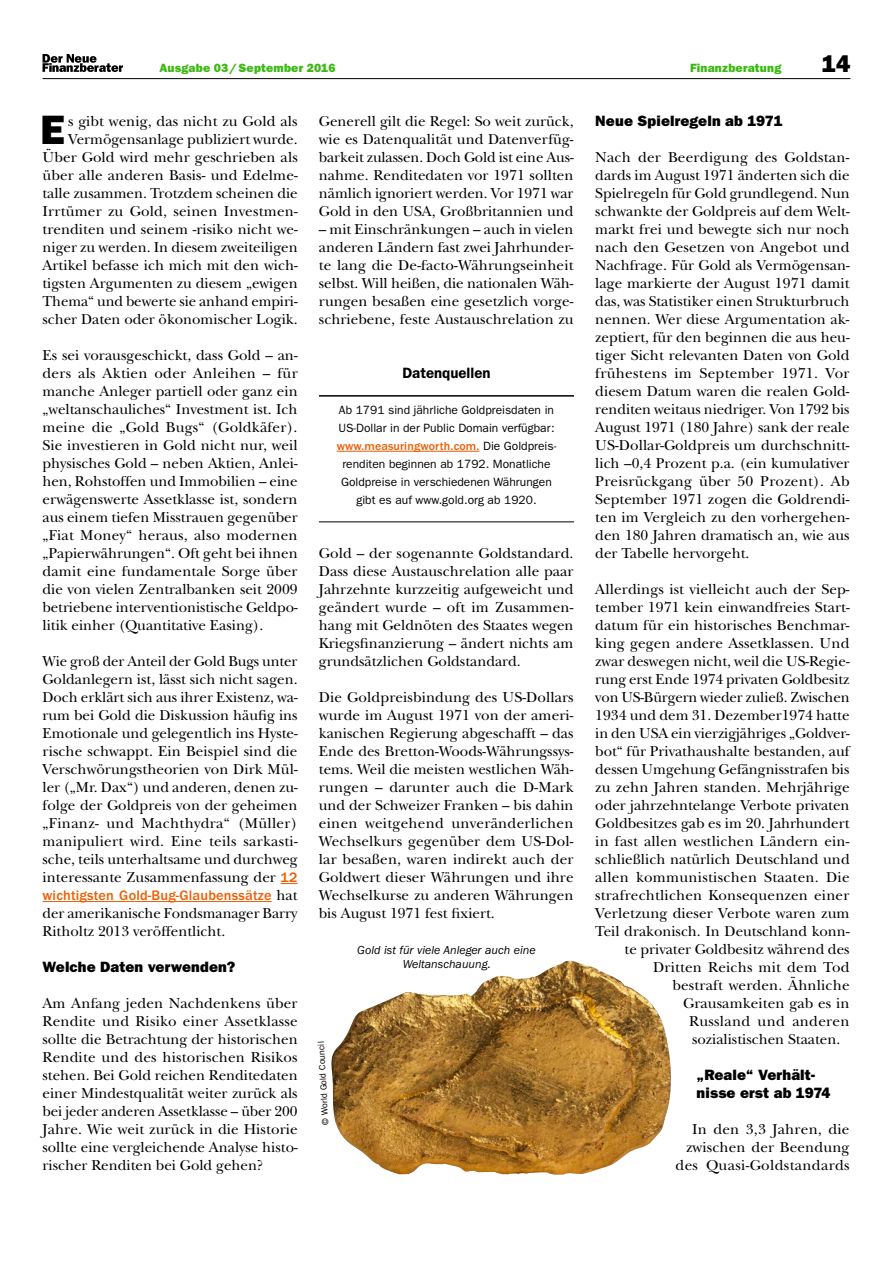
<style>
.page{position:relative;width:893px;height:1263px;background:#fff}
.page>*{position:absolute;margin:0;border:0;box-sizing:border-box;transform-origin:0 0}
.t1{font:41.25px "ITC Franklin Gothic Std Hvy";color:#000}
.t2{font:24px "ITC Franklin Gothic Std Hvy";color:#000}
.t3{font:15px/18px "New Baskerville Std";color:#000;text-align:justify}
.t4{font:15px/18px "ITC Franklin Gothic Std Hvy";letter-spacing:.01em;color:#000}
.t5{font:15px "New Baskerville Std";letter-spacing:.02em;color:#000}
.t6{font:600 15px "ITC Franklin Gothic Std";color:#000}
.t7{font:500 14.25px "ITC Franklin Gothic Std";letter-spacing:.01em;color:#ed5d03}
.t8{font:12px/18px "ITC Franklin Gothic Std";color:#000;text-align:center}
.t9{font:italic 12px/13.5px "ITC Franklin Gothic Std";color:#000;text-align:center}
.t10{font:12px "ITC Franklin Gothic Std Hvy";letter-spacing:.015em;color:#3db915}
.t11{font:9px "ITC Franklin Gothic Std";color:#000}
.s1{font-family:"ITC Franklin Gothic Std";font-weight:500;font-size:14.25px;color:#ed5d03}
.s2{font-family:"New Baskerville Std";font-weight:400;font-size:15px;color:#000}
.s3{font-weight:500;color:#ed5d03}
</style>
<div class="page">
<svg style="left:281px;top:883px;width:17px;height:1px"></svg>
<hr style="left:43px;top:901px;width:229px;height:1px;background:#ed5d03">
<img style="left:331px;top:961px;width:340px;height:214px">
<hr style="left:319px;top:395px;width:255px;height:2px;background:#000">
<hr style="left:337px;top:451px;width:142px;height:1px;background:#ed5d03">
<hr style="left:319px;top:521px;width:255px;height:1px;background:#000">
<hr style="left:43px;top:78px;width:807px;height:1px;background:#000">
<svg style="left:43px;top:54px;width:80px;height:18px"></svg>
<p class="t10" style="left:159px;top:61px;width:178px">Ausgabe 03/September 2016</p>
<p class="t10" style="left:690px;top:61px;width:93px">Finanzberatung</p>
<h2 class="t2" style="left:822px;top:50px;width:30px">14</h2>
<h1 class="t1" style="left:40px;top:106px;width:26px">E</h1>
<p class="t3" style="left:43px;top:112px;width:257px;text-align:right">s gibt wenig, das nicht zu Gold als Vermögensanlage publiziert wurde.<br>Über Gold wird mehr geschrieben als über alle anderen Basis- und Edelme&shy;talle zusammen. Trotzdem scheinen die Irrtümer zu Gold, seinen Investmen&shy;trenditen und seinem -risiko nicht we&shy;niger zu werden. In diesem zweiteiligen Artikel befasse ich mich mit den wich&shy;tigsten Argumenten zu diesem „ewigen Thema“ und bewerte sie anhand empiri&shy;scher Daten oder ökonomischer Logik.</p>
<p class="t3" style="left:43px;top:346px;width:257px">Es sei vorausgeschickt, dass Gold – an&shy;ders als Aktien oder Anleihen – für manche Anleger partiell oder ganz ein „weltanschauliches“ Investment ist. Ich meine die „Gold Bugs“ (Goldkäfer).<br>Sie investieren in Gold nicht nur, weil physisches Gold – neben Aktien, Anlei&shy;hen, Rohstoffen und Immobilien – eine erwägenswerte Assetklasse ist, sondern aus einem tiefen Misstrauen gegenüber „Fiat Money“ heraus, also modernen „Papierwährungen“. Oft geht bei ihnen damit eine fundamentale Sorge über die von vielen Zentralbanken seit 2009 betriebene interventionistische Geldpo&shy;litik einher (Quantitative Easing).</p>
<p class="t3" style="left:43px;top:652px;width:257px">Wie groß der Anteil der Gold Bugs unter Goldanlegern ist, lässt sich nicht sagen.<br>Doch erklärt sich aus ihrer Existenz, wa&shy;rum bei Gold die Diskussion häufig ins Emotionale und gelegentlich ins Hyste&shy;rische schwappt. Ein Beispiel sind die Verschwörungstheorien von Dirk Mül&shy;ler („Mr. Dax“) und anderen, denen zu&shy;folge der Goldpreis von der geheimen „Finanz- und Machthydra“ (Müller) manipuliert wird. Eine teils sarkasti&shy;sche, teils unterhaltsame und durchweg interessante Zusammenfassung der <span class="s1">12</span></p>
<p class="t7" style="left:43px;top:887px;width:257px">wichtigsten Gold-Bug-Glaubenssätze <span class="s2">hat</span></p>
<p class="t3" style="left:43px;top:904px;width:257px">der amerikanische Fondsmanager Barry<br>Ritholtz 2013 veröffentlicht.</p>
<p class="t4" style="left:43px;top:958px;width:195px">Welche Daten verwenden?</p>
<p class="t3" style="left:43px;top:994px;width:257px">Am Anfang jeden Nachdenkens über Rendite und Risiko einer Assetklasse sollte die Betrachtung der historischen Rendite und des historischen Risikos stehen. Bei Gold reichen Renditedaten einer Mindestqualität weiter zurück als bei jeder anderen Assetklasse – über 200<br>Jahre. Wie weit zurück in die Historie sollte eine vergleichende Analyse histo&shy;rischer Renditen bei Gold gehen?</p>
<p class="t3" style="left:319px;top:112px;width:256px">Generell gilt die Regel: So weit zurück, wie es Datenqualität und Datenverfüg&shy;barkeit zulassen. Doch Gold ist eine Aus&shy;nahme. Renditedaten vor 1971 sollten nämlich ignoriert werden. Vor 1971 war Gold in den USA, Großbritannien und</p>
<p class="t3" style="left:319px;top:220px;width:256px">– mit Einschränkungen – auch in vielen anderen Ländern fast zwei Jahrhunder&shy;te lang die De-facto-Währungseinheit selbst. Will heißen, die nationalen Wäh&shy;rungen besaßen eine gesetzlich vorge&shy;schriebene, feste Austauschrelation zu</p>
<p class="t6" style="left:402px;top:364px;width:90px">Datenquellen</p>
<p class="t8" style="left:337px;top:401px;width:221px">Ab 1791 sind jährliche Goldpreisdaten in US-Dollar in der Public Domain verfügbar: <span class="s3">www.measuringworth.com.</span> Die Goldpreis&shy;renditen beginnen ab 1792. Monatliche Goldpreise in verschiedenen Währungen gibt es auf www.gold.org ab 1920.</p>
<p class="t3" style="left:319px;top:544px;width:256px">Gold – der sogenannte Goldstandard.<br>Dass diese Austauschrelation alle paar Jahrzehnte kurzzeitig aufgeweicht und geändert wurde – oft im Zusammen&shy;hang mit Geldnöten des Staates wegen Kriegsfinanzierung – ändert nichts am grundsätzlichen Goldstandard.</p>
<p class="t3" style="left:319px;top:688px;width:256px">Die Goldpreisbindung des US-Dollars wurde im August 1971 von der ameri&shy;kanischen Regierung abgeschafft – das Ende des Bretton-Woods-Währungssys&shy;tems. Weil die meisten westlichen Wäh&shy;rungen – darunter auch die D-Mark und der Schweizer Franken – bis dahin einen weitgehend unveränderlichen Wechselkurs gegenüber dem US-Dol&shy;lar besaßen, waren indirekt auch der Goldwert dieser Währungen und ihre Wechselkurse zu anderen Währungen bis August 1971 fest fixiert.</p>
<p class="t11" style="left:320px;top:1125px;width:85px;rotate:-93deg">© World Gold Council</p>
<p class="t9" style="left:357px;top:943px;width:180px">Gold ist für viele Anleger auch eine<br>Weltanschauung.</p>
<p class="t4" style="left:595px;top:112px;width:189px">Neue Spielregeln ab 1971</p>
<p class="t3" style="left:595px;top:148px;width:256px">Nach der Beerdigung des Goldstan&shy;dards im August 1971 änderten sich die Spielregeln für Gold grundlegend. Nun schwankte der Goldpreis auf dem Welt&shy;markt frei und bewegte sich nur noch nach den Gesetzen von Angebot und Nachfrage. Für Gold als Vermögensan&shy;lage markierte der August 1971 damit das, was Statistiker einen Strukturbruch nennen. Wer diese Argumentation ak&shy;zeptiert, für den beginnen die aus heu&shy;tiger Sicht relevanten Daten von Gold frühestens im September 1971. Vor diesem Datum waren die realen Gold&shy;renditen weitaus niedriger. Von 1792 bis August 1971 (180 Jahre) sank der reale US-Dollar-Goldpreis um durchschnitt&shy;lich –0,4 Prozent p.a. (ein kumulativer Preisrückgang über 50 Prozent). Ab September 1971 zogen die Goldrendi&shy;ten im Vergleich zu den vorhergehen&shy;den 180 Jahren dramatisch an, wie aus der Tabelle hervorgeht.</p>
<p class="t3" style="left:595px;top:580px;width:256px">Allerdings ist vielleicht auch der Sep-</p>
<p class="t3" style="left:595px;top:598px;width:256px">tember 1971 kein einwandfreies Start-</p>
<p class="t3" style="left:595px;top:616px;width:256px">datum für ein historisches Benchmar-</p>
<p class="t3" style="left:595px;top:634px;width:256px">king gegen andere Assetklassen. Und</p>
<p class="t3" style="left:595px;top:652px;width:256px">zwar deswegen nicht, weil die US-Regie-</p>
<p class="t3" style="left:595px;top:670px;width:256px">rung erst Ende 1974 privaten Goldbesitz</p>
<p class="t3" style="left:595px;top:688px;width:256px">von US-Bürgern wieder zuließ. Zwischen</p>
<p class="t3" style="left:595px;top:706px;width:256px">1934 und dem 31. Dezember1974 hatte</p>
<p class="t3" style="left:595px;top:724px;width:256px">in den USA ein vierzigjähriges „Goldver-</p>
<p class="t3" style="left:595px;top:742px;width:256px">bot“ für Privathaushalte bestanden, auf</p>
<p class="t3" style="left:595px;top:760px;width:256px">dessen Umgehung Gefängnisstrafen bis</p>
<p class="t3" style="left:595px;top:778px;width:256px">zu zehn Jahren standen. Mehrjährige</p>
<p class="t3" style="left:595px;top:796px;width:256px">oder jahrzehntelange Verbote privaten</p>
<p class="t3" style="left:595px;top:814px;width:256px">Goldbesitzes gab es im 20. Jahrhundert</p>
<p class="t3" style="left:595px;top:832px;width:256px">in fast allen westlichen Ländern ein-</p>
<p class="t3" style="left:595px;top:850px;width:256px">schließlich natürlich Deutschland und</p>
<p class="t5" style="left:595px;top:868px;width:256px">allen kommunistischen Staaten. Die</p>
<p class="t3" style="left:595px;top:886px;width:256px">strafrechtlichen Konsequenzen einer</p>
<p class="t3" style="left:595px;top:904px;width:256px">Verletzung dieser Verbote waren zum</p>
<p class="t3" style="left:595px;top:922px;width:256px">Teil drakonisch. In Deutschland konn-</p>
<p class="t3" style="left:625px;top:940px;width:226px">te privater Goldbesitz während des</p>
<p class="t3" style="left:653px;top:958px;width:198px">Dritten Reichs mit dem Tod</p>
<p class="t3" style="left:673px;top:976px;width:178px">bestraft werden. Ähnliche</p>
<p class="t3" style="left:683px;top:994px;width:168px">Grausamkeiten gab es in</p>
<p class="t5" style="left:689px;top:1012px;width:162px">Russland und anderen</p>
<p class="t3" style="left:692px;top:1030px;width:150px">sozialistischen Staaten.</p>
<p class="t4" style="left:697px;top:1066px;width:135px">„Reale“ Verhält&shy;nisse erst ab 1974</p>
<p class="t3" style="left:676px;top:1120px;width:176px;text-align:right">In den 3,3 Jahren, die zwischen der Beendung des Quasi-Goldstandards</p>
</div>
